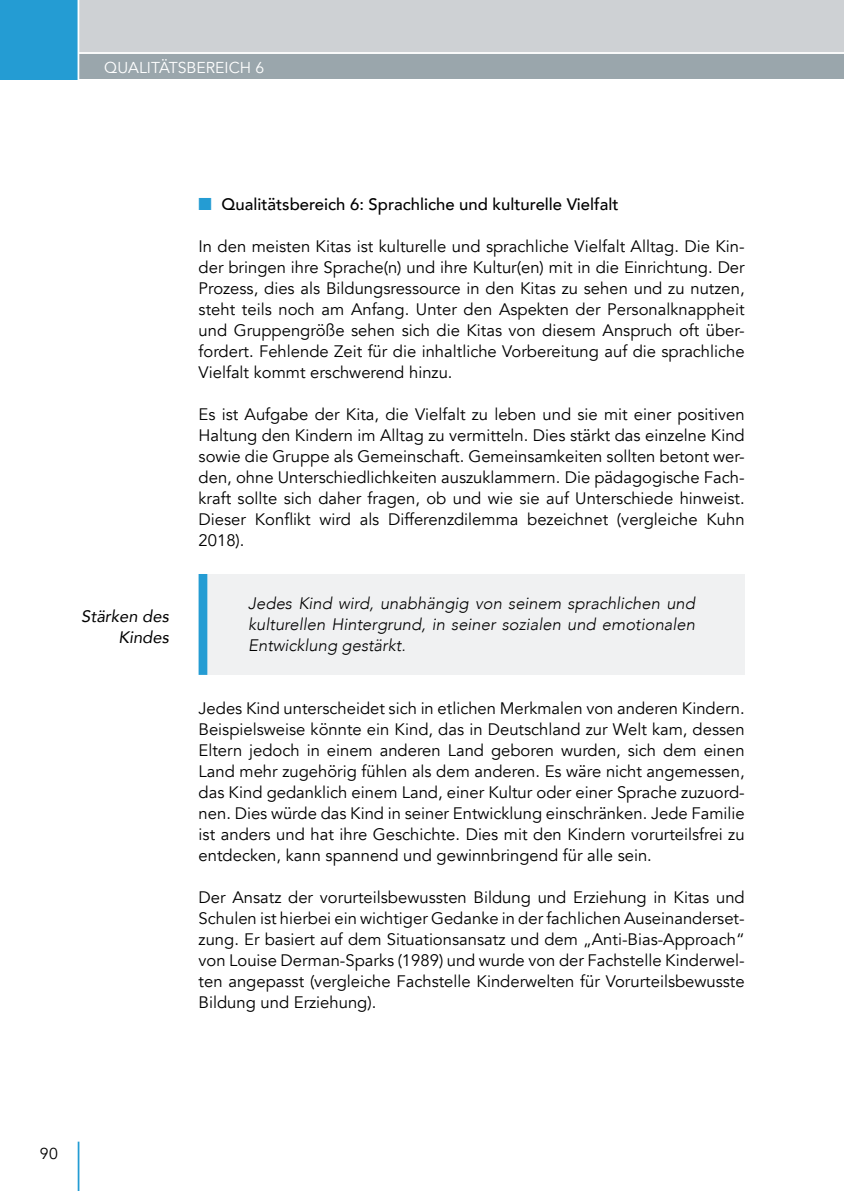
<style>
.page{position:relative;width:844px;height:1191px;background:#fff}
.page>*{position:absolute;margin:0;border:0;box-sizing:border-box;transform-origin:0 0}
.t1{font:16.62px/21px "Avenir";color:#000;text-align:justify}
.t2{font:italic 300 16.62px/21px "Avenir";color:#000;text-align:justify}
.t3{font:16.62px "Avenir Book 2";color:#000}
.t4{font:500 16.62px "Avenir";color:#000}
.t5{font:italic 16.62px/21px "Avenir";color:#000;text-align:right}
.t6{font:15.75px "Avenir";color:#fff}
.t7{font:15.75px "Avenir";color:#000}
.s1{color:#249cd3}
</style>
<div class="page">
<hr style="left:78px;top:1141px;width:1px;height:50px;background:#249cd3">
<div style="left:78px;top:54px;width:765px;height:25px;background:#9aa6ac"></div>
<div style="left:0;top:0;width:843px;height:53px;background:#ced1d4"></div>
<hr style="left:0;top:52px;width:843px;height:2px;background:#fff">
<div style="left:0;top:0;width:78px;height:79px;background:#249cd3"></div>
<hr style="left:77px;top:0;width:2px;height:86px;background:#fff">
<div style="left:199px;top:574px;width:545px;height:100px;background:#f0f1f2"></div>
<div style="left:198px;top:574px;width:9px;height:101px;background:#249cd3"></div>
<p class="t6" style="left:104px;top:58px;width:161px">QUALITÄTSBEREICH 6</p>
<p class="t5" style="left:81px;top:605px;width:89px">Stärken des<br>Kindes</p>
<p class="t4" style="left:198px;top:190px;width:421px"><span class="s1">■</span> Qualitätsbereich 6: Sprachliche und kulturelle Vielfalt</p>
<p class="t1" style="left:198px;top:236px;width:547px">In den meisten Kitas ist kulturelle und sprachliche Vielfalt Alltag. Die Kin&shy;der bringen ihre Sprache(n) und ihre Kultur(en) mit in die Einrichtung. Der Prozess, dies als Bildungsressource in den Kitas zu sehen und zu nutzen, steht teils noch am Anfang. Unter den Aspekten der Personalknappheit und Gruppengröße sehen sich die Kitas von diesem Anspruch oft über&shy;fordert. Fehlende Zeit für die inhaltliche Vorbereitung auf die sprachliche Vielfalt kommt erschwerend hinzu.</p>
<p class="t1" style="left:198px;top:404px;width:547px">Es ist Aufgabe der Kita, die Vielfalt zu leben und sie mit einer positiven Haltung den Kindern im Alltag zu vermitteln. Dies stärkt das einzelne Kind sowie die Gruppe als Gemeinschaft. Gemeinsamkeiten sollten betont wer&shy;den, ohne Unterschiedlichkeiten auszuklammern. Die pädagogische Fach&shy;kraft sollte sich daher fragen, ob und wie sie auf Unterschiede hinweist.</p>
<p class="t3" style="left:198px;top:509px;width:547px">Dieser Konflikt wird als Differenzdilemma bezeichnet (vergleiche Kuhn</p>
<p class="t1" style="left:198px;top:530px;width:47px">2018).</p>
<p class="t2" style="left:248px;top:593px;width:448px">Jedes Kind wird, unabhängig von seinem sprachlichen und kulturellen Hintergrund, in seiner sozialen und emotionalen Entwicklung gestärkt.</p>
<p class="t1" style="left:198px;top:698px;width:547px">Jedes Kind unterscheidet sich in etlichen Merkmalen von anderen Kindern.<br>Beispielsweise könnte ein Kind, das in Deutschland zur Welt kam, dessen Eltern jedoch in einem anderen Land geboren wurden, sich dem einen Land mehr zugehörig fühlen als dem anderen. Es wäre nicht angemessen, das Kind gedanklich einem Land, einer Kultur oder einer Sprache zuzuord&shy;nen. Dies würde das Kind in seiner Entwicklung einschränken. Jede Familie ist anders und hat ihre Geschichte. Dies mit den Kindern vorurteilsfrei zu entdecken, kann spannend und gewinnbringend für alle sein.</p>
<p class="t1" style="left:198px;top:887px;width:547px">Der Ansatz der vorurteilsbewussten Bildung und Erziehung in Kitas und Schulen ist hierbei ein wichtiger Gedanke in der fachlichen Auseinanderset&shy;zung. Er basiert auf dem Situationsansatz und dem „Anti-Bias-Approach“ von Louise Derman-Sparks (1989) und wurde von der Fachstelle Kinderwel&shy;ten angepasst (vergleiche Fachstelle Kinderwelten für Vorurteilsbewusste Bildung und Erziehung).</p>
<p class="t7" style="left:40px;top:1144px;width:19px">90</p>
</div>
